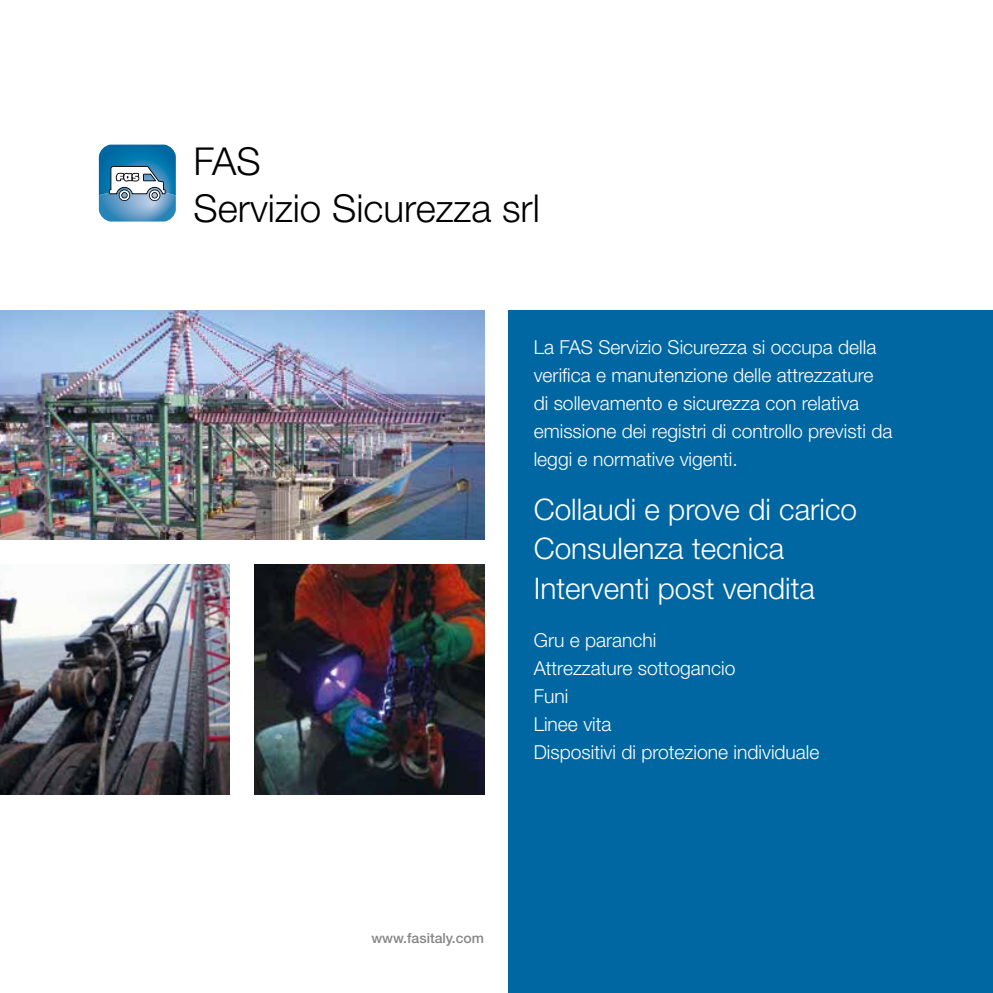
<style>
.page{position:relative;width:993px;height:993px;background:#fff}
.page>*{position:absolute;margin:0;border:0;box-sizing:border-box;transform-origin:0 0}
.t1{font:300 38.5px/46.2px "Helvetica Neue";color:#000}
.t2{font:300 29.75px/39.2px "Helvetica Neue";color:#fff}
.t3{font:300 19.25px/28px "Helvetica Neue";color:#fff}
.t4{font:500 14px "Helvetica Neue";color:#878787}
</style>
<div class="page">
<img style="left:0;top:310px;width:484px;height:229px">
<img style="left:254px;top:564px;width:230px;height:230px">
<img style="left:0;top:564px;width:229px;height:230px">
<div style="left:508px;top:310px;width:484px;height:682px;background:#0067a2"></div>
<svg style="left:99px;top:144px;width:77px;height:77px"></svg>
<h1 class="t1" style="left:193px;top:138px;width:347px">FAS<br>Servizio Sicurezza srl</h1>
<p class="t3" style="left:533px;top:332px;width:360px">La FAS Servizio Sicurezza si occupa della verifica e manutenzione delle attrezzature di sollevamento e sicurezza con relativa emissione dei registri di controllo previsti da leggi e normative vigenti.</p>
<h2 class="t2" style="left:533px;top:489px;width:324px">Collaudi e prove di carico<br>Consulenza tecnica<br>Interventi post vendita</h2>
<p class="t3" style="left:533px;top:625px;width:287px">Gru e paranchi<br>Attrezzature sottogancio<br>Funi<br>Linee vita<br>Dispositivi di protezione individuale</p>
<p class="t4" style="left:371px;top:929px;width:114px">www.fasitaly.com</p>
</div>
